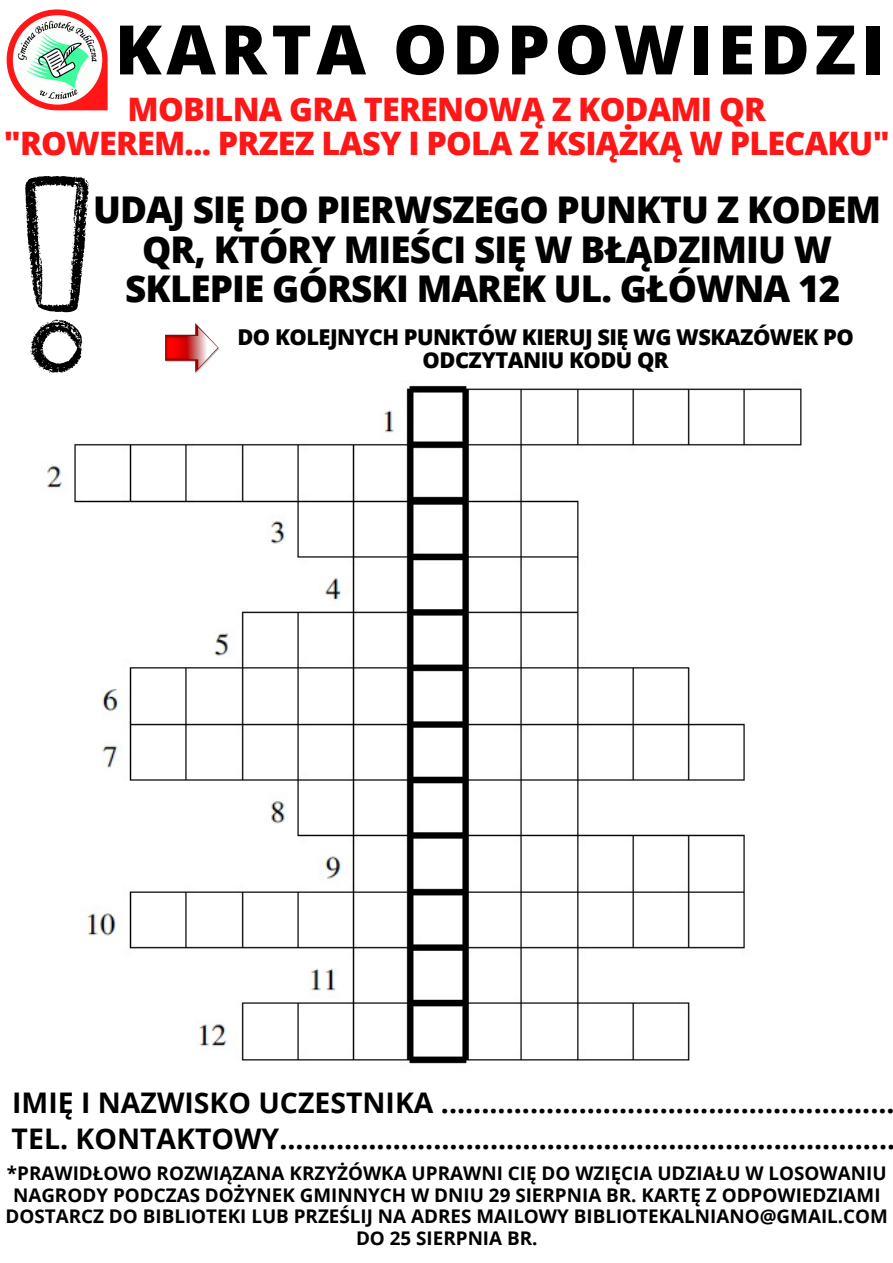
<style>
.page{position:relative;width:893px;height:1263px;background:#fff}
.page>*{position:absolute;margin:0;border:0;box-sizing:border-box;transform-origin:0 0}
.t1{font:800 68.32px "Open Sans";letter-spacing:.07em;color:#000}
.t2{font:800 36.83px/39.4px "Open Sans";letter-spacing:-.025em;color:#000;text-align:center}
.t3{font:800 32.33px "Open Sans";letter-spacing:-.025em;color:#ff1616}
.t4{font:700 28.42px "Open Sans";color:#000}
.t5{font:800 21.83px/23.1px "Open Sans";letter-spacing:-.025em;color:#000;text-align:center}
.t6{font:700 18.83px/21.4px "Open Sans";color:#000;text-align:center}
</style>
<div class="page">
<img style="left:46px;top:385px;width:756px;height:679px">
<svg style="left:7px;top:9px;width:101px;height:101px"></svg>
<img style="left:13px;top:15px;width:89px;height:90px;border-radius:50%">
<svg style="left:25px;top:176px;width:64px;height:197px"></svg>
<img style="left:165px;top:323px;width:54px;height:50px">
<p class="t1" style="left:115px;top:1px;width:771px">KARTA ODPOWIEDZI</p>
<p class="t3" style="left:128px;top:86px;width:640px">MOBILNA GRA TERENOWĄ Z KODAMI QR</p>
<p class="t3" style="left:4px;top:120px;width:887px">"ROWEREM... PRZEZ LASY I POLA Z KSIĄŻKĄ W PLECAKU"</p>
<p class="t2" style="left:93px;top:189px;width:789px">UDAJ SIĘ DO PIERWSZEGO PUNKTU Z KODEM<br>QR, KTÓRY MIEŚCI SIĘ W BŁĄDZIMIU W<br>SKLEPIE GÓRSKI MAREK UL. GŁÓWNA 12</p>
<p class="t5" style="left:237px;top:325px;width:618px">DO KOLEJNYCH PUNKTÓW KIERUJ SIĘ WG WSKAZÓWEK PO<br>ODCZYTANIU KODU QR</p>
<p class="t4" style="left:12px;top:1082px;width:884px">IMIĘ I NAZWISKO UCZESTNIKA ........................................................</p>
<p class="t4" style="left:12px;top:1118px;width:885px">TEL. KONTAKTOWY............................................................................</p>
<p class="t6" style="left:6px;top:1162px;width:884px">*PRAWIDŁOWO ROZWIĄZANA KRZYŻÓWKA UPRAWNI CIĘ DO WZIĘCIA UDZIAŁU W LOSOWANIU NAGRODY PODCZAS DOŻYNEK GMINNYCH W DNIU 29 SIERPNIA BR. KARTĘ Z ODPOWIEDZIAMI DOSTARCZ DO BIBLIOTEKI LUB PRZEŚLIJ NA ADRES MAILOWY BIBLIOTEKALNIANO@GMAIL.COM DO 25 SIERPNIA BR.</p>
</div>
